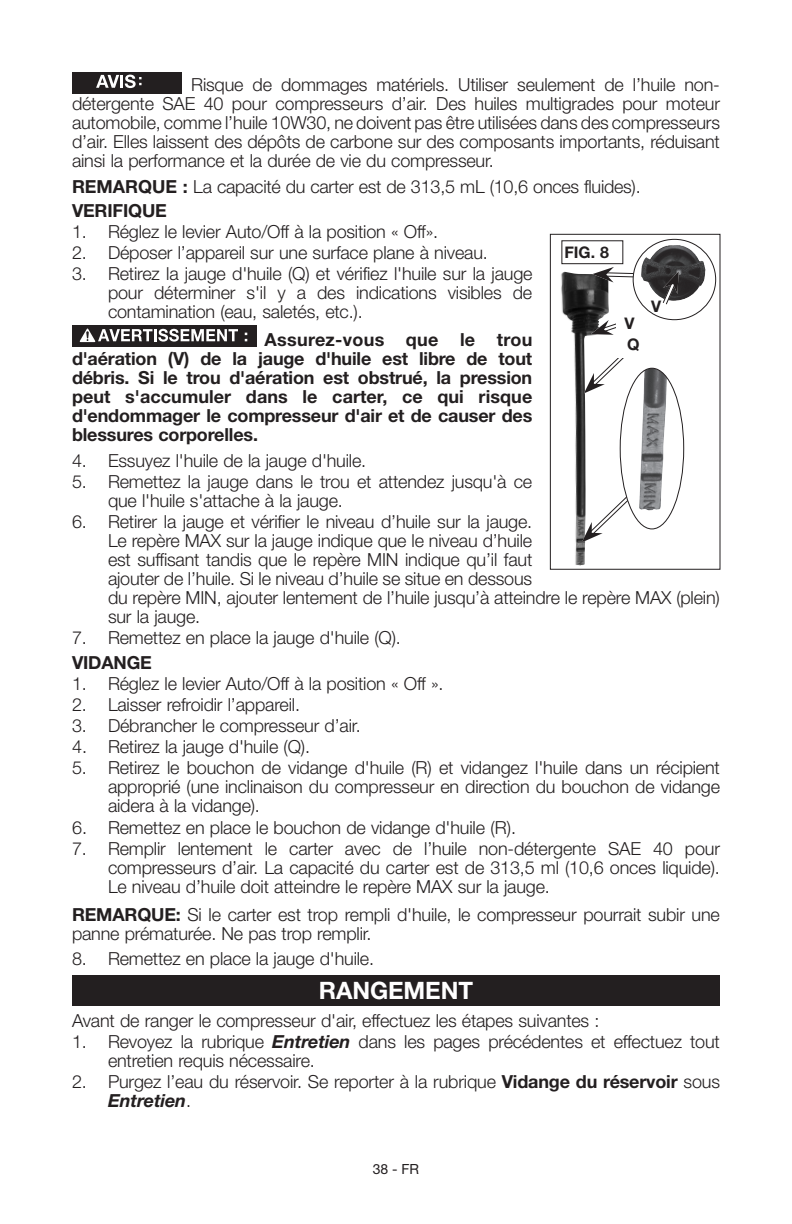
<style>
.page{position:relative;width:792px;height:1224px;background:#fff}
.page>*{position:absolute;margin:0;border:0;box-sizing:border-box;transform-origin:0 0}
.t1{font:700 24px "Helvetica Neue LT Std";letter-spacing:-.005em;color:#fff}
._04-BodyList_PC_Delt{font:300 18px/19px "Helvetica Neue LT Std";letter-spacing:-.01em;color:#231f20}
._10-Warning_Caution{font:300 18px/19px "Helvetica Neue LT Std";letter-spacing:-.01em;color:#231f20;text-align:justify}
._10-Warning_Caution-2{font:700 18px/19px "Helvetica Neue LT Std";letter-spacing:-.01em;color:#231f20;text-align:justify}
._03-BodyText_PC_Delt{font:300 18px "Helvetica Neue LT Std";letter-spacing:-.01em;color:#231f20}
._02-Subhead_PC_Delta{font:700 18px "Helvetica Neue LT Std";letter-spacing:-.01em;color:#231f20}
.t2{font:700 16px "Helvetica Neue LT Std";color:#231f20}
.t3{font:14px "Helvetica Neue LT Std";color:#231f20}
.s1{font-weight:700}
.s2{font-weight:700;font-style:italic}
</style>
<div class="page">
<div style="left:72px;top:72px;width:110px;height:22px;background:#231f20"></div>
<svg style="left:96px;top:75px;width:46px;height:13px"></svg>
<img style="left:561px;top:272px;width:48px;height:294px">
<div style="left:550px;top:234px;width:170px;height:336px;border:1px solid #231f20"></div>
<svg style="left:582px;top:490px;width:54px;height:52px"></svg>
<div style="left:561px;top:240px;width:62px;height:24px;border:1px solid #231f20"></div>
<div style="left:620px;top:368px;width:64px;height:161px;background:#fff;border-radius:50%"></div>
<img style="left:639px;top:368px;width:28px;height:143px">
<svg style="left:584px;top:341px;width:55px;height:52px"></svg>
<div style="left:617px;top:337px;width:33px;height:21px;background:#fff"></div>
<svg style="left:591px;top:319px;width:25px;height:16px"></svg>
<svg style="left:592px;top:267px;width:43px;height:15px"></svg>
<img style="left:641px;top:243px;width:64px;height:58px">
<div style="left:633px;top:239px;width:83px;height:81px;border:1px solid #231f20;border-radius:50%"></div>
<svg style="left:659px;top:271px;width:20px;height:34px"></svg>
<div style="left:72px;top:325px;width:184px;height:21px;background:#231f20"></div>
<svg style="left:80px;top:329px;width:158px;height:13px"></svg>
<svg style="left:245px;top:333px;width:2px;height:8px"></svg>
<div style="left:72px;top:975px;width:648px;height:31px;background:#231f20"></div>
<p class="_10-Warning_Caution" style="left:72px;top:75px;width:650px;text-indent:119px">Risque de dommages matériels. Utiliser seulement de l’huile non&shy;détergente SAE 40 pour compresseurs d’air. Des huiles multigrades pour moteur automobile, comme l’huile 10W30, ne doivent pas être utilisées dans des compresseurs d’air. Elles laissent des dépôts de carbone sur des composants importants, réduisant ainsi la performance et la durée de vie du compresseur.</p>
<p class="_04-BodyList_PC_Delt" style="left:72px;top:176px;width:570px"><span class="s1">REMARQUE :</span> La capacité du carter est de 313,5 mL (10,6 onces fluides).</p>
<p class="_02-Subhead_PC_Delta" style="left:72px;top:199px;width:96px">VERIFIQUE</p>
<p class="_04-BodyList_PC_Delt" style="left:72px;top:222px;width:368px">1. Réglez le levier Auto/Off à la position « Off».</p>
<p class="_04-BodyList_PC_Delt" style="left:72px;top:243px;width:417px">2. Déposer l’appareil sur une surface plane à niveau.</p>
<p class="_04-BodyList_PC_Delt" style="left:72px;top:264px;width:462px">3. Retirez la jauge d'huile (Q) et vérifiez l'huile sur la jauge</p>
<p class="t2" style="left:564px;top:242px;width:46px">FIG. 8</p>
<p class="_04-BodyList_PC_Delt" style="left:108px;top:283px;width:426px">pour déterminer s'il y a des indications visibles de contamination (eau, saletés, etc.).</p>
<p class="_10-Warning_Caution-2" style="left:72px;top:330px;width:462px;text-indent:193px">Assurez-vous que le trou d'aération (V) de la jauge d'huile est libre de tout débris. Si le trou d'aération est obstrué, la pression peut s'accumuler dans le carter, ce qui risque d'endommager le compresseur d'air et de causer des blessures corporelles.</p>
<p class="_04-BodyList_PC_Delt" style="left:72px;top:451px;width:296px">4. Essuyez l'huile de la jauge d'huile.</p>
<p class="_04-BodyList_PC_Delt" style="left:108px;top:472px;width:426px;text-indent:-36px">5. Remettez la jauge dans le trou et attendez jusqu'à ce que l'huile s'attache à la jauge.</p>
<p class="_04-BodyList_PC_Delt" style="left:108px;top:512px;width:613px;text-indent:-36px">6. Retirer la jauge et vérifier le niveau d’huile sur la jauge.<br>Le repère MAX sur la jauge indique que le niveau d’huile<br>est suffisant tandis que le repère MIN indique qu’il faut<br>ajouter de l’huile. Si le niveau d’huile se situe en dessous<br>du repère MIN, ajouter lentement de l’huile jusqu’à atteindre le repère MAX (plein) sur la jauge.</p>
<p class="_04-BodyList_PC_Delt" style="left:72px;top:628px;width:330px">7. Remettez en place la jauge d'huile (Q).</p>
<p class="_02-Subhead_PC_Delta" style="left:72px;top:651px;width:81px">VIDANGE</p>
<p class="_04-BodyList_PC_Delt" style="left:72px;top:674px;width:373px">1. Réglez le levier Auto/Off à la position « Off ».</p>
<p class="_04-BodyList_PC_Delt" style="left:72px;top:695px;width:230px">2. Laisser refroidir l’appareil.</p>
<p class="_04-BodyList_PC_Delt" style="left:72px;top:716px;width:290px">3. Débrancher le compresseur d’air.</p>
<p class="_04-BodyList_PC_Delt" style="left:72px;top:737px;width:240px">4. Retirez la jauge d'huile (Q).</p>
<p class="_04-BodyList_PC_Delt" style="left:108px;top:758px;width:614px;text-align:justify;text-indent:-36px">5. Retirez le bouchon de vidange d'huile (R) et vidangez l'huile dans un récipient approprié (une inclinaison du compresseur en direction du bouchon de vidange aidera à la vidange).</p>
<p class="_04-BodyList_PC_Delt" style="left:72px;top:817px;width:446px">6. Remettez en place le bouchon de vidange d'huile (R).</p>
<p class="_04-BodyList_PC_Delt" style="left:108px;top:838px;width:614px;text-align:justify;text-indent:-36px">7. Remplir lentement le carter avec de l’huile non-détergente SAE 40 pour compresseurs d’air. La capacité du carter est de 313,5 ml (10,6 onces liquide).<br>Le niveau d’huile doit atteindre le repère MAX sur la jauge.</p>
<p class="_10-Warning_Caution" style="left:72px;top:904px;width:649px"><span class="s1">REMARQUE:</span> Si le carter est trop rempli d'huile, le compresseur pourrait subir une panne prématurée. Ne pas trop remplir.</p>
<p class="_04-BodyList_PC_Delt" style="left:72px;top:949px;width:304px">8. Remettez en place la jauge d'huile.</p>
<p class="t1" style="left:319px;top:976px;width:156px">RANGEMENT</p>
<p class="_03-BodyText_PC_Delt" style="left:72px;top:1009px;width:529px">Avant de ranger le compresseur d'air, effectuez les étapes suivantes :</p>
<p class="_04-BodyList_PC_Delt" style="left:108px;top:1031px;width:613px;text-indent:-36px">1. Revoyez la rubrique <span class="s2">Entretien</span> dans les pages précédentes et effectuez tout entretien requis nécessaire.</p>
<p class="_04-BodyList_PC_Delt" style="left:108px;top:1072px;width:614px;text-indent:-36px">2. Purgez l’eau du réservoir. Se reporter à la rubrique <span class="s1">Vidange du réservoir</span> sous<br><span class="s2">Entretien</span>.</p>
<p class="t2" style="left:651px;top:296px;width:12px">V</p>
<p class="t2" style="left:625px;top:313px;width:12px">V</p>
<p class="t2" style="left:627px;top:335px;width:14px">Q</p>
<p class="t3" style="left:373px;top:1161px;width:48px">38 - FR</p>
</div>
